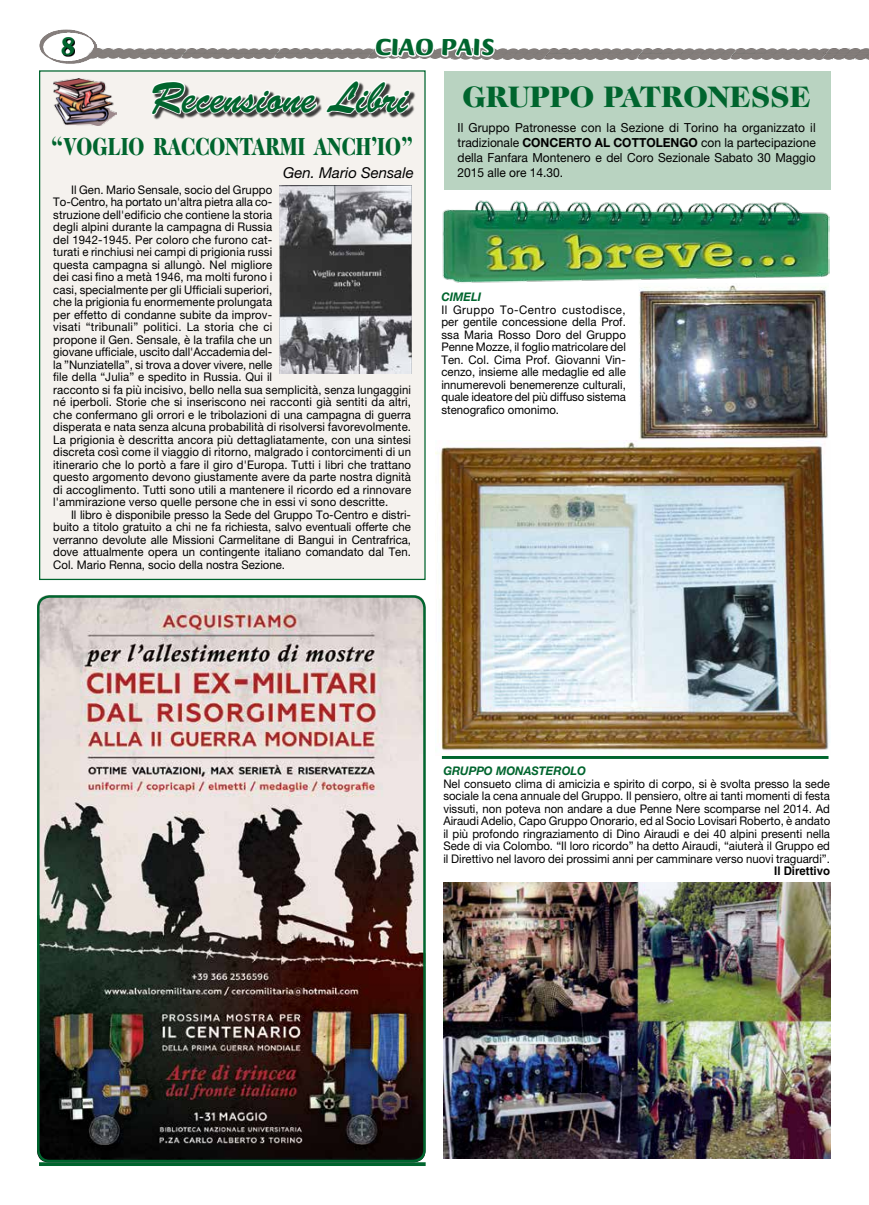
<style>
.page{position:relative;width:869px;height:1205px;background:#fff}
.page>*{position:absolute;margin:0;border:0;box-sizing:border-box;transform-origin:0 0}
.t1{font:43.75px "Brush Script Std";color:#00652e;scale:.9 1}
.t2{font:900 30px "Caslon 224 Std";color:#00652e}
.t3{font:700 27.5px "Briem Script Std";color:#00652e}
.t4{font:900 25px "Caslon 224 Std";color:#00652e;scale:.78 1}
.t5{font:900 25px "Briem Script Std";color:#00652e}
.t6{font:italic 15px "Helvetica Neue LT Std";color:#000}
.t7{font:12.5px/15px "Helvetica Neue LT Std";color:#000;text-align:justify;scale:.96 1}
.t8{font:11.88px/12.5px "Helvetica Neue LT Std";letter-spacing:.01em;color:#000;text-align:justify;scale:.96 1}
.t9{font:italic 700 11.88px "Helvetica Neue LT Std";color:#00652e;scale:.96 1}
.t10{font:700 11.88px "Helvetica LT Std";color:#000;scale:.96 1}
.s1{font-weight:700}
</style>
<div class="page">
<img style="left:829px;top:49px;width:39px;height:10px">
<hr style="left:138px;top:53px;width:692px;height:1px;background:#00652e">
<img style="left:736px;top:49px;width:93px;height:10px">
<img style="left:643px;top:49px;width:93px;height:10px">
<img style="left:550px;top:49px;width:93px;height:10px">
<img style="left:496px;top:49px;width:54px;height:10px">
<img style="left:281px;top:49px;width:92px;height:10px">
<img style="left:187px;top:49px;width:94px;height:10px">
<img style="left:97px;top:49px;width:90px;height:10px">
<svg style="left:39px;top:30px;width:58px;height:34px"></svg>
<img style="left:442px;top:200px;width:387px;height:83px">
<svg style="left:441px;top:755px;width:387px;height:4px"></svg>
<img style="left:639px;top:285px;width:189px;height:154px">
<img style="left:435px;top:442px;width:394px;height:313px">
<img style="left:443px;top:883px;width:386px;height:275px">
<svg style="left:39px;top:1162px;width:386px;height:4px;fill:#00652e"></svg>
<div style="left:443px;top:71px;width:386px;height:118px;background:#b9d3c1"></div>
<img style="left:37px;top:595px;width:388px;height:567px">
<div style="left:37px;top:595px;width:388px;height:567px;border:2px solid #00652e;border-radius:11px"></div>
<div style="left:39px;top:70px;width:386px;height:510px;background:#f5f2ee;border:1px solid #00652e"></div>
<div style="left:153px;top:82px;width:262px;height:38px;background:#000;opacity:.75"></div>
<svg style="left:151px;top:80px;width:260px;height:36px"></svg>
<img style="left:279px;top:185px;width:132px;height:189px">
<img style="left:53px;top:79px;width:64px;height:47px">
<svg style="left:373px;top:48px;width:123px;height:11px"></svg>
<h3 class="t3" style="left:60px;top:31px;width:17px">8</h3>
<h3 class="t5" style="left:375px;top:33px;width:121px">CIAO PAIS</h3>
<h1 class="t1" style="left:150px;top:73px;width:287px">Recensione Libri</h1>
<h3 class="t4" style="left:51px;top:132px;width:466px">“VOGLIO RACCONTARMI ANCH’IO”</h3>
<p class="t6" style="left:283px;top:163px;width:132px">Gen. Mario Sensale</p>
<p class="t8" style="left:53px;top:183px;width:374px;text-align:left;text-indent:18px">Il Gen. Mario Sensale, socio del Gruppo<br>To-Centro, ha portato un'altra pietra alla co-<br>struzione dell'edificio che contiene la storia<br>degli alpini durante la campagna di Russia<br>del 1942-1945. Per coloro che furono cat-<br>turati e rinchiusi nei campi di prigionia russi<br>questa campagna si allungò. Nel migliore<br>dei casi fino a metà 1946, ma molti furono i<br>casi, specialmente per gli Ufficiali superiori,<br>che la prigionia fu enormemente prolungata<br>per effetto di condanne subite da improv-<br>visati “tribunali” politici. La storia che ci<br>propone il Gen. Sensale, è la trafila che un<br>giovane ufficiale, uscito dall'Accademia del-<br>la ”Nunziatella”, si trova a dover vivere, nelle<br>file della “Julia” e spedito in Russia. Qui il<br>racconto si fa più incisivo, bello nella sua semplicità, senza lungaggini né iperboli. Storie che si inseriscono nei racconti già sentiti da altri, che confermano gli orrori e le tribolazioni di una campagna di guerra disperata e nata senza alcuna probabilità di risolversi favorevolmente.<br>La prigionia è descritta ancora più dettagliatamente, con una sintesi discreta così come il viaggio di ritorno, malgrado i contorcimenti di un itinerario che lo portò a fare il giro d'Europa. Tutti i libri che trattano questo argomento devono giustamente avere da parte nostra dignità di accoglimento. Tutti sono utili a mantenere il ricordo ed a rinnovare l'ammirazione verso quelle persone che in essi vi sono descritte.</p>
<p class="t8" style="left:53px;top:508px;width:374px;text-indent:18px">Il libro è disponibile presso la Sede del Gruppo To-Centro e distri&shy;buito a titolo gratuito a chi ne fa richiesta, salvo eventuali offerte che verranno devolute alle Missioni Carmelitane di Bangui in Centrafrica, dove attualmente opera un contingente italiano comandato dal Ten.<br>Col. Mario Renna, socio della nostra Sezione.</p>
<h2 class="t2" style="left:462px;top:79px;width:350px">GRUPPO PATRONESSE</h2>
<p class="t7" style="left:457px;top:120px;width:374px">Il Gruppo Patronesse con la Sezione di Torino ha organizzato il tradizionale <span class="s1">CONCERTO AL COTTOLENGO</span> con la partecipazione della Fanfara Montenero e del Coro Sezionale Sabato 30 Maggio 2015 alle ore 14.30.</p>
<p class="t9" style="left:441px;top:290px;width:43px">CIMELI</p>
<p class="t8" style="left:441px;top:303px;width:194px">Il Gruppo To-Centro custodisce, per gentile concessione della Prof. ssa Maria Rosso Doro del Gruppo Penne Mozze, il foglio matricolare del Ten. Col. Cima Prof. Giovanni Vin&shy;cenzo, insieme alle medaglie ed alle innumerevoli benemerenze culturali, quale ideatore del più diffuso sistema stenografico omonimo.</p>
<p class="t9" style="left:443px;top:763px;width:150px">GRUPPO MONASTEROLO</p>
<p class="t8" style="left:443px;top:777px;width:404px">Nel consueto clima di amicizia e spirito di corpo, si è svolta presso la sede sociale la cena annuale del Gruppo. Il pensiero, oltre ai tanti momenti di festa vissuti, non poteva non andare a due Penne Nere scomparse nel 2014. Ad Airaudi Adelio, Capo Gruppo Onorario, ed al Socio Lovisari Roberto, è andato il più profondo ringraziamento di Dino Airaudi e dei 40 alpini presenti nella Sede di via Colombo. “Il loro ricordo” ha detto Airaudi, “aiuterà il Gruppo ed il Direttivo nel lavoro dei prossimi anni per camminare verso nuovi traguardi”.</p>
<p class="t10" style="left:773px;top:864px;width:60px">Il Direttivo</p>
</div>
